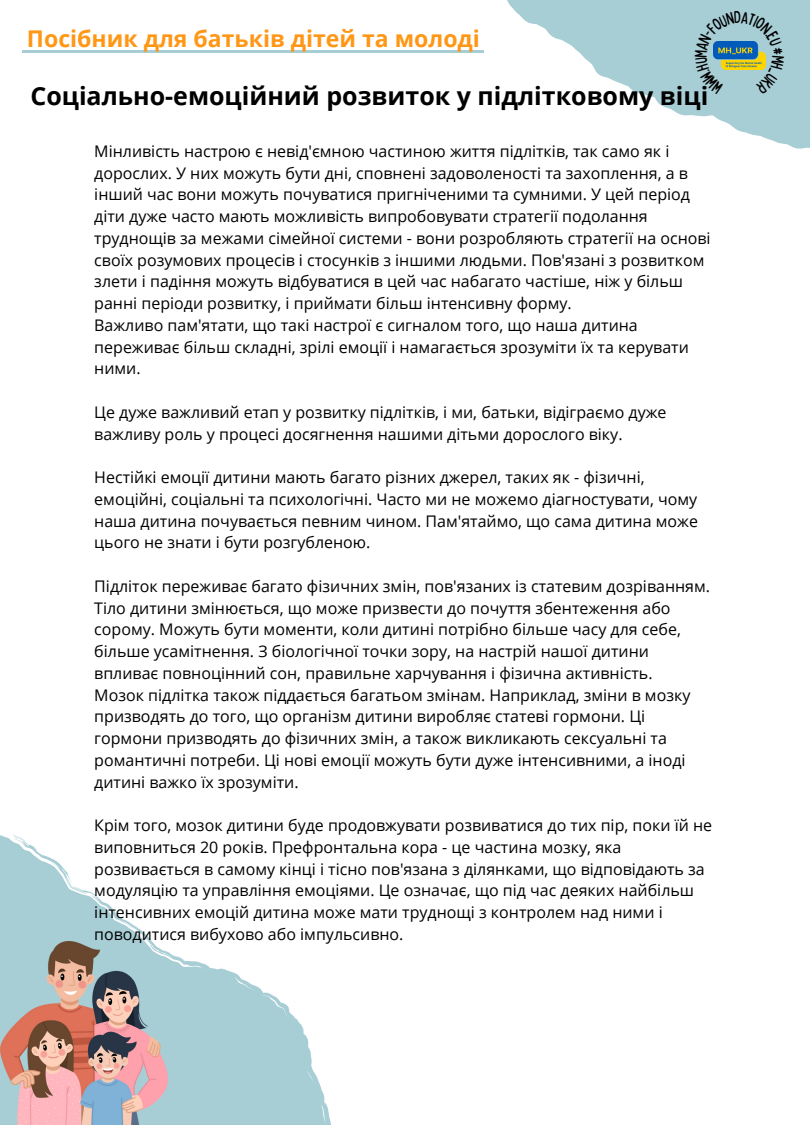
<style>
.page{position:relative;width:810px;height:1125px;background:#fff}
.page>*{position:absolute;margin:0;border:0;box-sizing:border-box;transform-origin:0 0}
.t1{font:700 25px "Open Sans";color:#000}
.t2{font:700 23.1px "Open Sans";color:#ff9716}
.t3{font:16px/21.8px "Open Sans";color:#000}
</style>
<div class="page">
<svg style="left:0;top:834px;width:331px;height:291px"></svg>
<svg style="left:66px;top:878px;width:7px;height:7px"></svg>
<svg style="left:507px;top:0;width:303px;height:149px;fill:#a7cdd5"></svg>
<img style="left:0;top:942px;width:168px;height:183px">
<hr style="left:23px;top:50px;width:461px;height:3px;background:#a7cdd5">
<svg style="left:695px;top:11px;width:90px;height:83px;background:#9cc1c2"></svg>
<p class="t2" style="left:27px;top:22px;width:455px">Посібник для батьків дітей та молоді</p>
<p class="t1" style="left:30px;top:79px;width:679px">Соціально-емоційний розвиток у підлітковому віці</p>
<p class="t3" style="left:94px;top:140px;width:618px">Мінливість настрою є невід'ємною частиною життя підлітків, так само як і дорослих. У них можуть бути дні, сповнені задоволеності та захоплення, а в інший час вони можуть почуватися пригніченими та сумними. У цей період діти дуже часто мають можливість випробовувати стратегії подолання труднощів за межами сімейної системи - вони розробляють стратегії на основі своїх розумових процесів і стосунків з іншими людьми. Пов'язані з розвитком злети і падіння можуть відбуватися в цей час набагато частіше, ніж у більш ранні періоди розвитку, і приймати більш інтенсивну форму.</p>
<p class="t3" style="left:94px;top:314px;width:596px">Важливо пам'ятати, що такі настрої є сигналом того, що наша дитина переживає більш складні, зрілі емоції і намагається зрозуміти їх та керувати ними.</p>
<p class="t3" style="left:94px;top:401px;width:574px">Це дуже важливий етап у розвитку підлітків, і ми, батьки, відіграємо дуже важливу роль у процесі досягнення нашими дітьми дорослого віку.</p>
<p class="t3" style="left:94px;top:466px;width:605px">Нестійкі емоції дитини мають багато різних джерел, таких як - фізичні, емоційні, соціальні та психологічні. Часто ми не можемо діагностувати, чому наша дитина почувається певним чином. Пам'ятаймо, що сама дитина може цього не знати і бути розгубленою.</p>
<p class="t3" style="left:94px;top:575px;width:617px">Підліток переживає багато фізичних змін, пов'язаних із статевим дозріванням.<br>Тіло дитини змінюється, що може призвести до почуття збентеження або сорому. Можуть бути моменти, коли дитині потрібно більше часу для себе, більше усамітнення. З біологічної точки зору, на настрій нашої дитини впливає повноцінний сон, правильне харчування і фізична активність.</p>
<p class="t3" style="left:94px;top:684px;width:598px">Мозок підлітка також піддається багатьом змінам. Наприклад, зміни в мозку призводять до того, що організм дитини виробляє статеві гормони. Ці гормони призводять до фізичних змін, а також викликають сексуальні та романтичні потреби. Ці нові емоції можуть бути дуже інтенсивними, а іноді дитині важко їх зрозуміти.</p>
<p class="t3" style="left:94px;top:814px;width:619px">Крім того, мозок дитини буде продовжувати розвиватися до тих пір, поки їй не виповниться 20 років. Префронтальна кора - це частина мозку, яка розвивається в самому кінці і тісно пов'язана з ділянками, що відповідають за модуляцію та управління емоціями. Це означає, що під час деяких найбільш інтенсивних емоцій дитина може мати труднощі з контролем над ними і поводитися вибухово або імпульсивно.</p>
</div>
